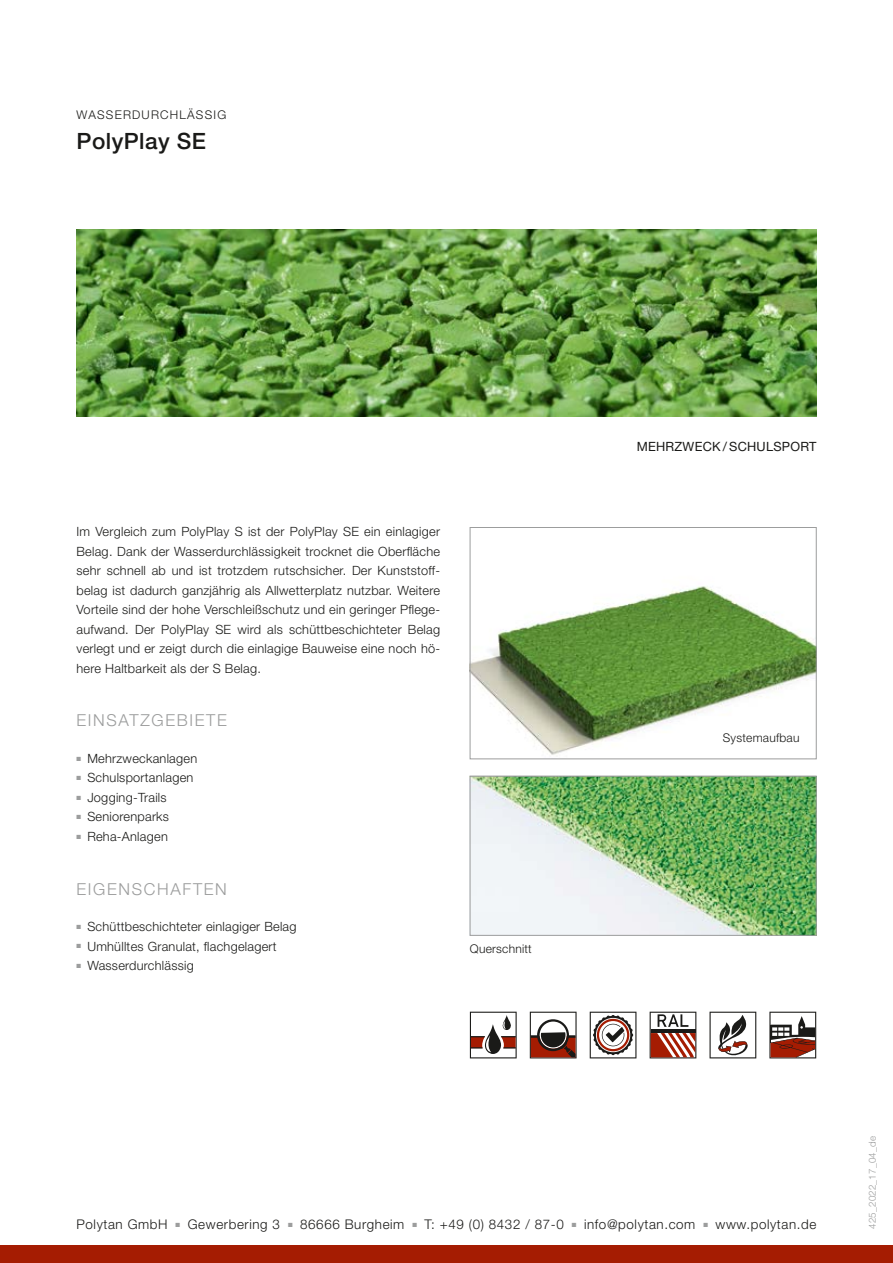
<style>
.page{position:relative;width:893px;height:1263px;background:#fff}
.page>*{position:absolute;margin:0;border:0;box-sizing:border-box;transform-origin:0 0}
.t1{font:500 22.5px "Helvetica Neue LT Std";letter-spacing:.02em;color:#1a1a18}
.t2{font:300 16.5px "Helvetica Neue LT Std";letter-spacing:.1em;color:#9c9d9d}
.t3{font:300 13.35px "Helvetica Neue LT Std";letter-spacing:.045em;color:#1a1a18}
.t4{font:300 12.75px/19.5px "Helvetica Neue LT Std";letter-spacing:.02em;color:#1a1a18;text-align:justify}
.t5{font:12.75px "Helvetica Neue LT Std";letter-spacing:.02em;color:#1a1a18}
.t6{font:300 12px "Helvetica Neue LT Std";letter-spacing:.02em;color:#1a1a18}
.t7{font:300 12px "Helvetica Neue LT Std";letter-spacing:.1em;color:#1a1a18}
.t8{font:300 9.75px "Helvetica Neue LT Std";letter-spacing:.02em;color:#9e9f9f}
</style>
<div class="page">
<div style="left:0;top:1246px;width:893px;height:17px;background:#a51c02"></div>
<img style="left:77px;top:230px;width:739px;height:187px">
<img style="left:472px;top:586px;width:342px;height:169px">
<div style="left:470px;top:527px;width:346px;height:232px;border:1px solid #9c9d9d"></div>
<img style="left:472px;top:778px;width:342px;height:155px">
<div style="left:470px;top:776px;width:346px;height:159px;border:1px solid #9c9d9d"></div>
<svg style="left:470px;top:1012px;width:47px;height:46px"></svg>
<svg style="left:530px;top:1012px;width:47px;height:46px"></svg>
<svg style="left:709px;top:1012px;width:47px;height:46px"></svg>
<svg style="left:590px;top:1012px;width:46px;height:46px"></svg>
<svg style="left:650px;top:1012px;width:46px;height:46px"></svg>
<svg style="left:769px;top:1012px;width:47px;height:46px"></svg>
<p class="t7" style="left:77px;top:108px;width:151px">WASSERDURCHLÄSSIG</p>
<h1 class="t1" style="left:77px;top:128px;width:131px">PolyPlay SE</h1>
<p class="t4" style="left:77px;top:522px;width:365px">Im Vergleich zum PolyPlay S ist der PolyPlay SE ein einlagiger Belag. Dank der Wasserdurchlässigkeit trocknet die Oberfläche sehr schnell ab und ist trotzdem rutschsicher. Der Kunststoff&shy;belag ist dadurch ganzjährig als Allwetterplatz nutzbar. Weitere Vorteile sind der hohe Verschleißschutz und ein geringer Pflege&shy;aufwand. Der PolyPlay SE wird als schüttbeschichteter Belag verlegt und er zeigt durch die einlagige Bauweise eine noch hö&shy;here Haltbarkeit als der S Belag.</p>
<p class="t2" style="left:77px;top:710px;width:152px">EINSATZGEBIETE</p>
<p class="t4" style="left:77px;top:748px;width:122px"><sup>■</sup> Mehrzweckanlagen</p>
<p class="t4" style="left:77px;top:768px;width:118px"><sup>■</sup> Schulsportanlagen</p>
<p class="t4" style="left:77px;top:787px;width:92px"><sup>■</sup> Jogging-Trails</p>
<p class="t4" style="left:77px;top:807px;width:94px"><sup>■</sup> Seniorenparks</p>
<p class="t4" style="left:77px;top:826px;width:93px"><sup>■</sup> Reha-Anlagen</p>
<p class="t2" style="left:77px;top:878px;width:152px">EIGENSCHAFTEN</p>
<p class="t4" style="left:77px;top:916px;width:222px"><sup>■</sup> Schüttbeschichteter einlagiger Belag</p>
<p class="t4" style="left:77px;top:936px;width:202px"><sup>■</sup> Umhülltes Granulat, flachgelagert</p>
<p class="t4" style="left:77px;top:955px;width:119px"><sup>■</sup> Wasserdurchlässig</p>
<p class="t6" style="left:470px;top:941px;width:63px">Querschnitt</p>
<p class="t5" style="left:637px;top:439px;width:181px">MEHRZWECK/ SCHULSPORT</p>
<p class="t6" style="left:723px;top:730px;width:78px">Systemaufbau</p>
<p class="t3" style="left:77px;top:1216px;width:93px">Polytan GmbH</p>
<p class="t3" style="left:176px;top:1216px;width:106px"><sup>■</sup> Gewerbering 3</p>
<p class="t3" style="left:288px;top:1216px;width:118px"><sup>■</sup> 86666 Burgheim</p>
<p class="t3" style="left:412px;top:1216px;width:153px"><sup>■</sup> T: +49 (0) 8432 / 87-0</p>
<p class="t3" style="left:572px;top:1216px;width:125px"><sup>■</sup> info@polytan.com</p>
<p class="t3" style="left:703px;top:1216px;width:114px"><sup>■</sup> www.polytan.de</p>
<p class="t8" style="left:866px;top:1229px;width:94px;rotate:-90deg">425_2022_17_04_de</p>
</div>
